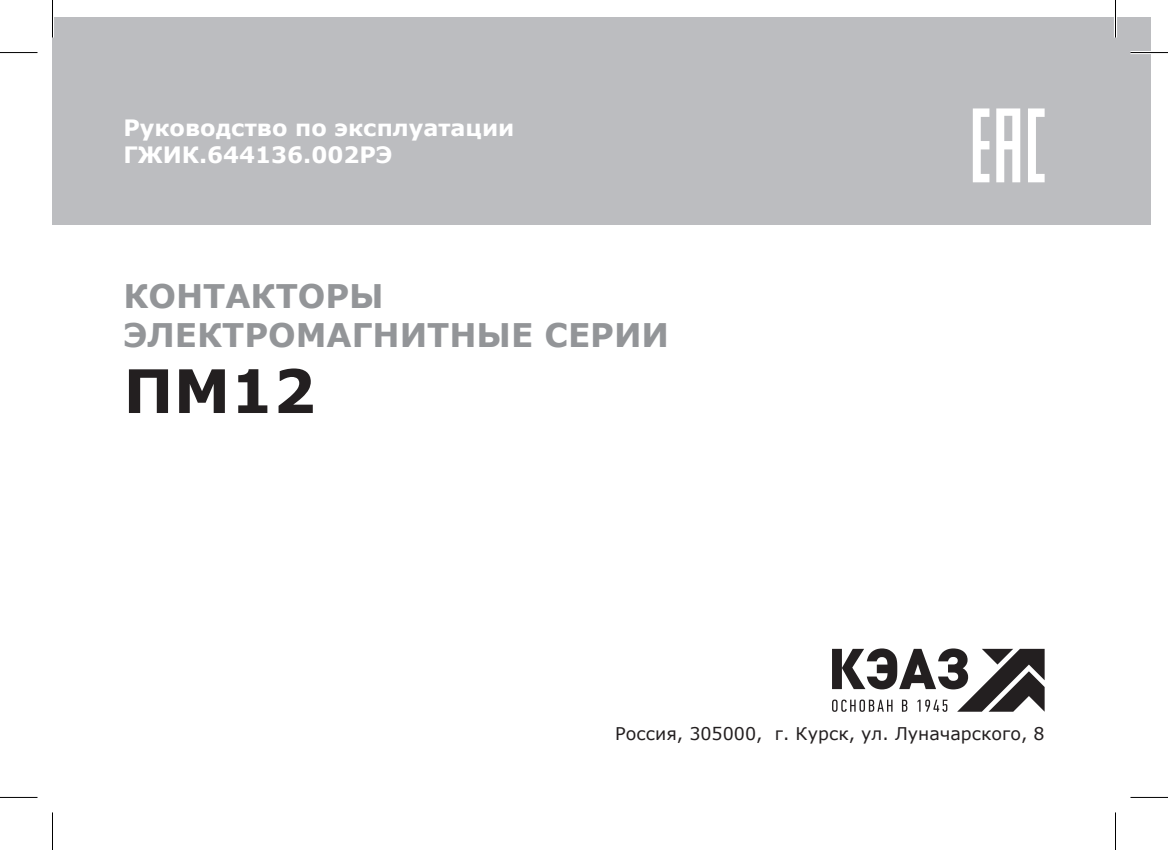
<style>
.page{position:relative;width:1168px;height:850px;background:#fff}
.page>*{position:absolute;margin:0;border:0;box-sizing:border-box;transform-origin:0 0}
.Заголовок_2{font:700 60px "Verdana";color:#231f20}
.Заголовок_2-2{font:700 32.5px "Verdana";color:#939598}
.t1{font:700 22.5px "Verdana";color:#fff}
.Обычный{font:17.5px "Verdana";color:#231f20}
</style>
<div class="page">
<svg style="left:832px;top:648px;width:213px;height:63px"></svg>
<div style="left:52px;top:17px;width:1099px;height:207px;background:#bcbdc0"></div>
<svg style="left:973px;top:108px;width:72px;height:74px"></svg>
<hr style="left:1130px;top:51px;width:38px;height:3px;background:#fff">
<hr style="left:51px;top:0;width:3px;height:38px;background:#fff">
<hr style="left:1114px;top:0;width:3px;height:38px;background:#fff">
<hr style="left:0;top:52px;width:38px;height:1px;background:#000">
<hr style="left:1130px;top:52px;width:38px;height:1px;background:#000">
<hr style="left:0;top:796px;width:38px;height:1px;background:#000">
<hr style="left:1130px;top:796px;width:38px;height:1px;background:#000">
<hr style="left:52px;top:0;width:1px;height:38px;background:#000">
<hr style="left:52px;top:812px;width:1px;height:37px;background:#000">
<hr style="left:1115px;top:0;width:1px;height:38px;background:#000">
<hr style="left:1115px;top:812px;width:1px;height:37px;background:#000">
<p class="t1" style="left:123px;top:111px;width:393px">Руководство по эксплуатации</p>
<p class="t1" style="left:123px;top:138px;width:271px">ГЖИК.644136.002РЭ</p>
<p class="Заголовок_2-2" style="left:123px;top:273px;width:262px">КОНТАКТОРЫ</p>
<p class="Заголовок_2-2" style="left:123px;top:312px;width:547px">ЭЛЕКТРОМАГНИТНЫЕ СЕРИИ</p>
<p class="Заголовок_2" style="left:123px;top:348px;width:194px">ПМ12</p>
<p class="Обычный" style="left:615px;top:721px;width:431px">Россия, 305000, г. Курск, ул. Луначарского, 8</p>
</div>
